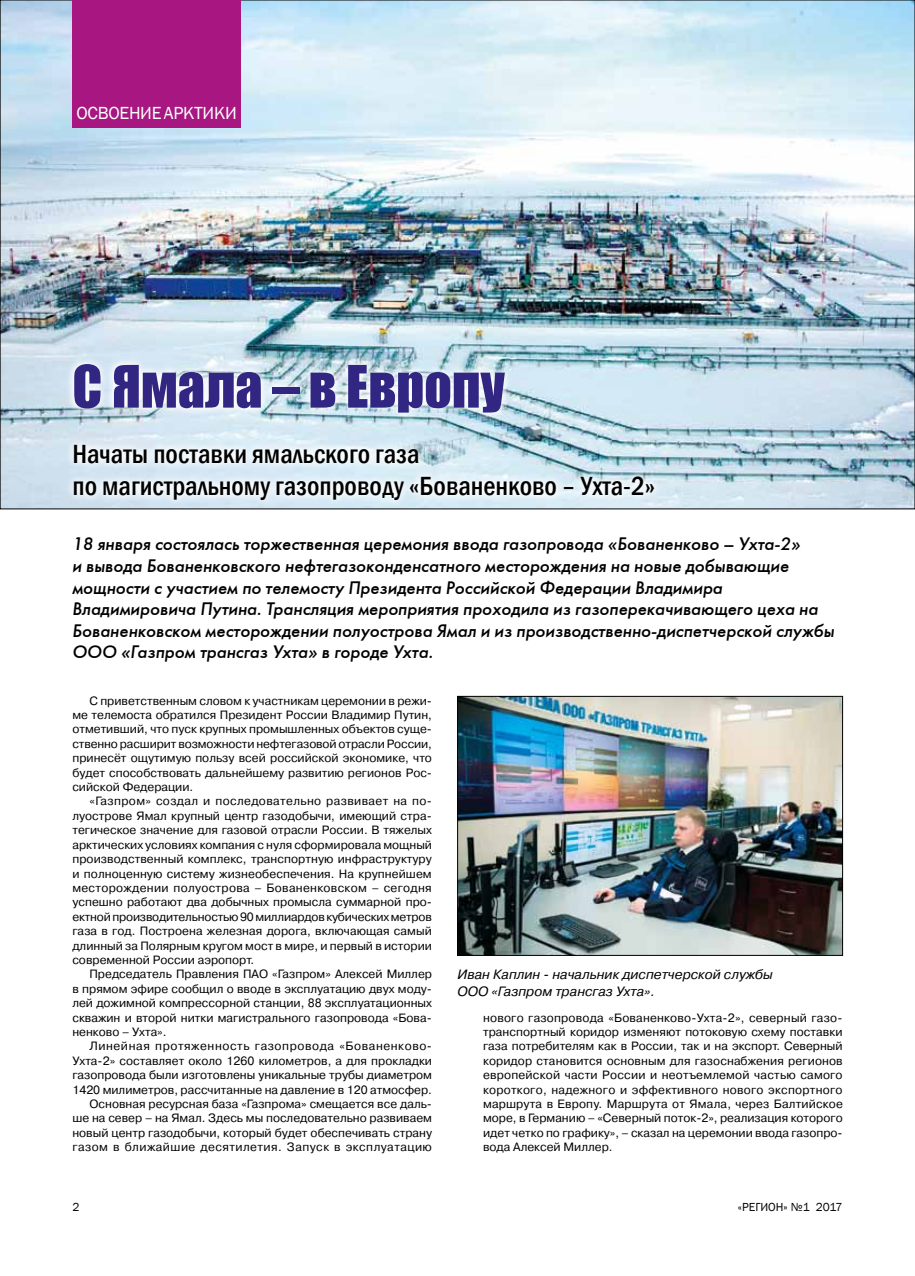
<style>
.page{position:relative;width:915px;height:1276px;background:#fff}
.page>*{position:absolute;margin:0;border:0;box-sizing:border-box;transform-origin:0 0}
.t1{font:54px "Impact";color:#312783}
.t2{font:500 condensed 27px/32.4px "Franklin Gothic";color:#000}
.t3{font:italic 18px/21.6px "Futuris C";color:#000}
.t4{font:18px "Franklin Gothic";letter-spacing:-.015em;color:#fff}
.t5{font:italic 13.5px/16.2px "Pragmatica C";color:#000}
.t6{font:12px/14.4px "Pragmatica C";color:#000;text-align:justify}
.t7{font:12px "Franklin Gothic";color:#000}
</style>
<div class="page">
<img style="left:2px;top:2px;width:910px;height:505px">
<div style="left:72px;top:0;width:169px;height:128px;background:#a71681"></div>
<svg style="left:63px;top:354px;width:450px;height:66px;background:#b1cfdc"></svg>
<svg style="left:66px;top:357px;width:446px;height:63px"></svg>
<svg style="left:64px;top:434px;width:598px;height:73px;background:#cadfeb"></svg>
<svg style="left:66px;top:437px;width:594px;height:69px"></svg>
<img style="left:459px;top:698px;width:381px;height:255px">
<div style="left:457px;top:696px;width:385px;height:259px;border:1px solid #000"></div>
<h3 class="t4" style="left:77px;top:102px;width:162px">Освоение Арктики</h3>
<h1 class="t1" style="left:72px;top:344px;width:434px">С Ямала – в Европу</h1>
<h2 class="t2" style="left:72px;top:437px;width:584px">Начаты поставки ямальского газа<br>по магистральному газопроводу «Бованенково – Ухта-2»</h2>
<p class="t3" style="left:72px;top:533px;width:763px">18 января состоялась торжественная церемония ввода газопровода «Бованенково – Ухта-2»<br>и вывода Бованенковского нефтегазоконденсатного месторождения на новые добывающие мощности с участием по телемосту Президента Российской Федерации Владимира Владимировича Путина. Трансляция мероприятия проходила из газоперекачивающего цеха на Бованенковском месторождении полуострова Ямал и из производственно-диспетчерской службы ООО «Газпром трансгаз Ухта» в городе Ухта.</p>
<p class="t6" style="left:72px;top:693px;width:361px;text-indent:17px">С приветственным словом к участникам церемонии в режи&shy;ме телемоста обратился Президент России Владимир Путин, отметивший, что пуск крупных промышленных объектов суще&shy;ственно расширит возможности нефтегазовой отрасли России, принесёт ощутимую пользу всей российской экономике, что будет способствовать дальнейшему развитию регионов Рос&shy;сийской Федерации.</p>
<p class="t6" style="left:72px;top:794px;width:361px;text-indent:17px">«Газпром» создал и последовательно развивает на по&shy;луострове Ямал крупный центр газодобычи, имеющий стра&shy;тегическое значение для газовой отрасли России. В тяжелых арктических условиях компания с нуля сформировала мощный производственный комплекс, транспортную инфраструктуру и полноценную систему жизнеобеспечения. На крупнейшем месторождении полуострова – Бованенковском – сегодня успешно работают два добычных промысла суммарной про&shy;ектной производительностью 90 миллиардов кубических метров газа в год. Построена железная дорога, включающая самый длинный за Полярным кругом мост в мире, и первый в истории современной России аэропорт.</p>
<p class="t6" style="left:72px;top:967px;width:361px;text-indent:17px">Председатель Правления ПАО «Газпром» Алексей Миллер в прямом эфире сообщил о вводе в эксплуатацию двух моду&shy;лей дожимной компрессорной станции, 88 эксплуатационных скважин и второй нитки магистрального газопровода «Бова&shy;ненково – Ухта».</p>
<p class="t6" style="left:72px;top:1039px;width:361px;text-align:right">Линейная протяженность газопровода «Бованенково-Ухта-2» составляет около 1260 километров, а для прокладки газопровода были изготовлены уникальные трубы диаметром 1420 милиметров, рассчитанные на давление в 120 атмосфер.<br>Основная ресурсная база «Газпрома» смещается все даль&shy;ше на север – на Ямал. Здесь мы последовательно развиваем новый центр газодобычи, который будет обеспечивать страну газом в ближайшие десятилетия. Запуск в эксплуатацию</p>
<p class="t5" style="left:457px;top:966px;width:317px">Иван Каплин - начальник диспетчерской службы<br>ООО «Газпром трансгаз Ухта».</p>
<p class="t6" style="left:483px;top:1010px;width:361px">нового газопровода «Бованенково-Ухта-2», северный газо&shy;транспортный коридор изменяют потоковую схему поставки газа потребителям как в России, так и на экспорт. Северный коридор становится основным для газоснабжения регионов европейской части России и неотъемлемой частью самого короткого, надежного и эффективного нового экспортного маршрута в Европу. Маршрута от Ямала, через Балтийское море, в Германию – «Северный поток-2», реализация которого идет четко по графику», – сказал на церемонии ввода газопро&shy;вода Алексей Миллер.</p>
<p class="t7" style="left:72px;top:1199px;width:9px">2</p>
<p class="t7" style="left:737px;top:1199px;width:106px">«РЕГИОН» №1 2017</p>
</div>
